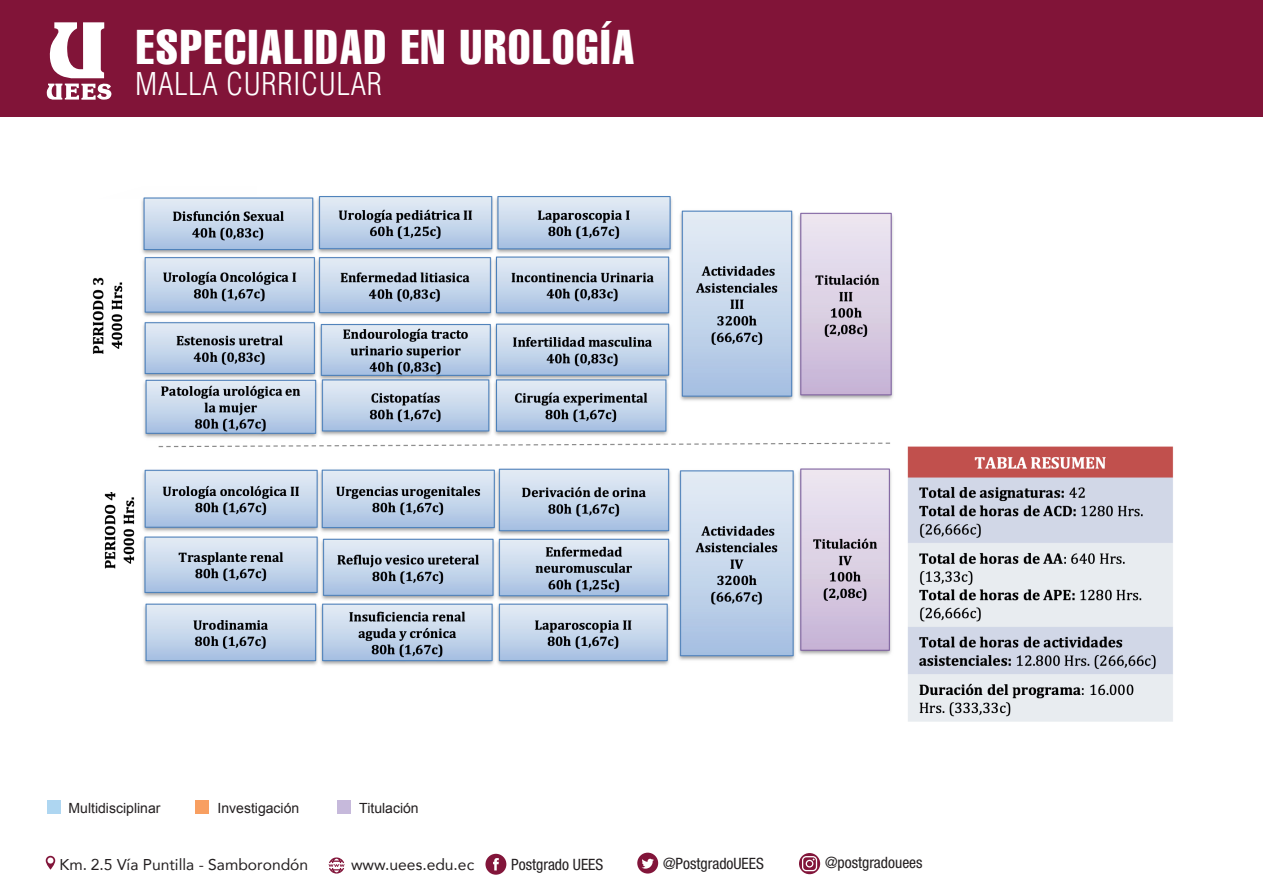
<style>
.page{position:relative;width:1263px;height:893px;background:#fff}
.page>*{position:absolute;margin:0;border:0;box-sizing:border-box;transform-origin:0 0}
.t1{font:48px "Helvetica LT Std Comp";letter-spacing:.04em;color:#fff}
.t2{font:300 condensed 30.6px "Helvetica LT Std";letter-spacing:.02em;color:#fff}
.t3{font:15.6px "Avenir";color:#231f20}
.t4{font:condensed 15.6px "Helvetica Neue LT Std";color:#231f20}
.t5{font:13.95px "Arial";color:#231f20}
</style>
<div class="page">
<div style="left:0;top:0;width:1263px;height:117px;background:#811438"></div>
<div style="left:47px;top:801px;width:13px;height:13px;background:#aed6f1"></div>
<div style="left:196px;top:801px;width:13px;height:13px;background:#f89f61"></div>
<div style="left:338px;top:801px;width:13px;height:13px;background:#c6b9db"></div>
<svg style="left:46px;top:22px;width:66px;height:78px"></svg>
<svg style="left:46px;top:856px;width:9px;height:14px"></svg>
<svg style="left:329px;top:857px;width:16px;height:17px"></svg>
<svg style="left:485px;top:854px;width:21px;height:21px"></svg>
<svg style="left:637px;top:853px;width:21px;height:20px"></svg>
<svg style="left:799px;top:853px;width:21px;height:21px"></svg>
<img style="left:92px;top:196px;width:1081px;height:526px">
<h1 class="t1" style="left:136px;top:16px;width:500px">ESPECIALIDAD EN UROLOGÍA</h1>
<h2 class="t2" style="left:135px;top:64px;width:248px">MALLA CURRICULAR</h2>
<p class="t5" style="left:69px;top:799px;width:93px">Multidisciplinar</p>
<p class="t5" style="left:217px;top:799px;width:83px">Investigación</p>
<p class="t5" style="left:359px;top:799px;width:61px">Titulación</p>
<p class="t3" style="left:60px;top:852px;width:250px">Km. 2.5 Vía Puntilla - Samborondón</p>
<p class="t3" style="left:351px;top:852px;width:125px">www.uees.edu.ec</p>
<p class="t4" style="left:511px;top:855px;width:94px">Postgrado UEES</p>
<p class="t4" style="left:663px;top:855px;width:102px">@PostgradoUEES</p>
<p class="t4" style="left:825px;top:854px;width:99px">@postgradouees</p>
</div>
